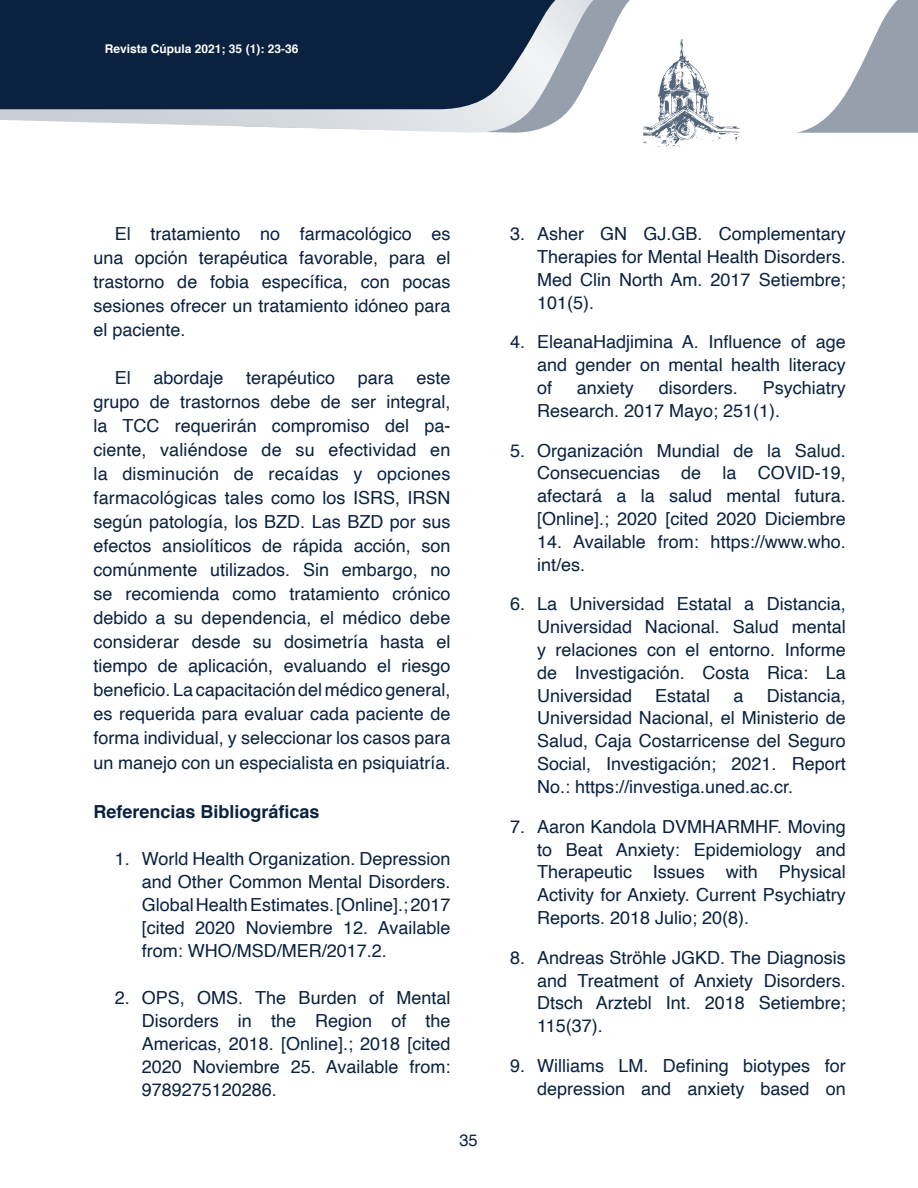
<style>
.page{position:relative;width:918px;height:1188px;background:#fff}
.page>*{position:absolute;margin:0;border:0;box-sizing:border-box;transform-origin:0 0}
.t1{font:18px/22.8px "Helvetica";color:#0a2240;text-align:justify}
.t2{font:700 18px "Helvetica";color:#0a2240}
.t3{font:16.5px "Helvetica";color:#0a2240}
.t4{font:700 12px "Helvetica";color:#fff}
</style>
<div class="page">
<svg style="left:605px;top:0;width:25px;height:45px"></svg>
<svg style="left:797px;top:0;width:121px;height:133px"></svg>
<svg style="left:1px;top:0;width:604px;height:133px"></svg>
<svg style="left:1px;top:0;width:589px;height:109px;background:#223752"></svg>
<svg style="left:643px;top:39px;width:97px;height:108px"></svg>
<svg style="left:0;top:0;width:1px;height:120px"></svg>
<p class="t4" style="left:105px;top:39px;width:195px">Revista Cúpula 2021; 35 (1): 23-36</p>
<p class="t1" style="left:94px;top:223px;width:358px;line-height:24px;text-indent:21px">El tratamiento no farmacológico es una opción terapéutica favorable, para el trastorno de fobia específica, con pocas sesiones ofrecer un tratamiento idóneo para el paciente.</p>
<p class="t1" style="left:115px;top:367px;width:18px">El</p>
<p class="t1" style="left:153px;top:367px;width:72px">abordaje</p>
<p class="t1" style="left:246px;top:367px;width:91px">terapéutico</p>
<p class="t1" style="left:358px;top:367px;width:38px">para</p>
<p class="t1" style="left:94px;top:366px;width:358px;line-height:24px;text-indent:323px">este grupo de trastornos debe de ser integral, la TCC requerirán compromiso del pa&shy;ciente, valiéndose de su efectividad en la disminución de recaídas y opciones farmacológicas tales como los ISRS, IRSN según patología, los BZD. Las BZD por sus efectos ansiolíticos de rápida acción, son comúnmente utilizados. Sin embargo, no se recomienda como tratamiento crónico debido a su dependencia, el médico debe considerar desde su dosimetría hasta el tiempo de aplicación, evaluando el riesgo beneficio. La capacitación del médico general, es requerida para evaluar cada paciente de forma individual, y seleccionar los casos para un manejo con un especialista en psiquiatría.</p>
<p class="t2" style="left:94px;top:797px;width:228px">Referencias Bibliográficas</p>
<p class="t1" style="left:142px;top:848px;width:310px;text-indent:-27px">1. World Health Organization. Depression and Other Common Mental Disorders.<br>Global Health Estimates. [Online].; 2017 [cited 2020 Noviembre 12. Available from: WHO/MSD/MER/2017.2.</p>
<p class="t1" style="left:142px;top:986px;width:310px;text-indent:-27px">2. OPS, OMS. The Burden of Mental Disorders in the Region of the Americas, 2018. [Online].; 2018 [cited 2020 Noviembre 25. Available from:<br>9789275120286.</p>
<p class="t3" style="left:459px;top:1128px;width:20px">35</p>
<p class="t1" style="left:537px;top:223px;width:310px;text-indent:-27px">3. Asher GN GJ.GB. Complementary Therapies for Mental Health Disorders.<br>Med Clin North Am. 2017 Setiembre; 101(5).</p>
<p class="t1" style="left:537px;top:331px;width:310px;text-indent:-27px">4. EleanaHadjimina A. Influence of age and gender on mental health literacy of</p>
<p class="t1" style="left:537px;top:377px;width:310px;text-indent:226px">Psychiatry<br>Research. 2017 Mayo; 251(1).</p>
<p class="t1" style="left:537px;top:439px;width:310px;text-indent:-27px">5. Organización Mundial de la Salud.<br>Consecuencias de la COVID-19, afectará a la salud mental futura. [Online].; 2020 [cited 2020 Diciembre</p>
<p class="t1" style="left:537px;top:531px;width:310px">14. Available from: https://www.who. int/es.</p>
<p class="t1" style="left:537px;top:593px;width:310px;text-indent:-27px">6. La Universidad Estatal a Distancia, Universidad Nacional. Salud mental y relaciones con el entorno. Informe de Investigación. Costa Rica: La Universidad</p>
<p class="t1" style="left:577px;top:377px;width:59px">anxiety</p>
<p class="t1" style="left:659px;top:377px;width:81px">disorders.</p>
<p class="t1" style="left:537px;top:685px;width:310px;text-indent:230px">Distancia, Universidad Nacional, el Ministerio de Salud, Caja Costarricense del Seguro Social, Investigación; 2021. Report No.: https://investiga.uned.ac.cr.</p>
<p class="t1" style="left:537px;top:816px;width:310px;text-indent:-27px">7. Aaron Kandola DVMHARMHF. Moving to Beat Anxiety: Epidemiology and Therapeutic Issues with Physical Activity for Anxiety. Current Psychiatry Reports. 2018 Julio; 20(8).</p>
<p class="t1" style="left:537px;top:947px;width:310px;text-indent:-27px">8. Andreas Ströhle JGKD. The Diagnosis and Treatment of Anxiety Disorders.<br>Dtsch Arztebl Int. 2018 Setiembre; 115(37).</p>
<p class="t1" style="left:510px;top:1055px;width:337px;text-align:right">9. Williams LM. Defining biotypes for depression and anxiety based on</p>
<p class="t1" style="left:655px;top:685px;width:57px">Estatal</p>
<p class="t1" style="left:733px;top:685px;width:12px">a</p>
</div>
